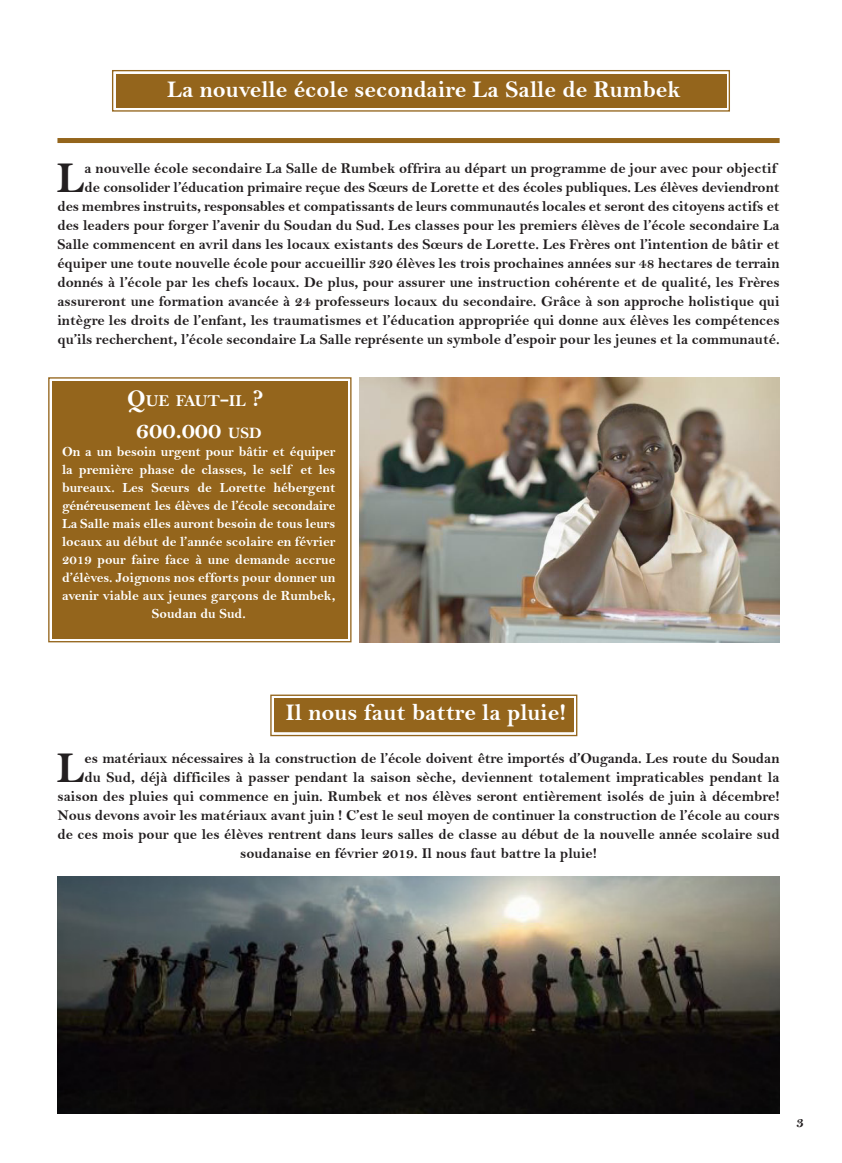
<style>
.page{position:relative;width:842px;height:1163px;background:#fff}
.page>*{position:absolute;margin:0;border:0;box-sizing:border-box;transform-origin:0 0}
.t1{font:44.4px "Bell MT Bold";color:#231f20}
.t2{font:25px "Bell MT Bold";color:#fff}
.t3{font:24px "Bell MT Bold";color:#fff}
.t4{font:16.8px "Bell MT Bold";color:#fff}
.t5{font:15px/19px "Bell MT Bold";color:#231f20;text-align:right}
.t6{font:14px/18px "Bell MT Bold";color:#fff;text-align:center}
.s1{font-size:24px}
.s2{font-size:16px}
</style>
<div class="page">
<svg style="left:112px;top:70px;width:618px;height:42px;background:#a57e41"></svg>
<div style="left:116px;top:74px;width:610px;height:34px;border:4px solid #94651c"></div>
<div style="left:48px;top:377px;width:304px;height:266px;background:#94651c"></div>
<div style="left:52px;top:381px;width:295px;height:257px;border:4px solid #94651c"></div>
<div style="left:57px;top:138px;width:723px;height:5px;background:#94651c"></div>
<img style="left:359px;top:377px;width:420px;height:265px">
<svg style="left:270px;top:694px;width:308px;height:42px;background:#a88146"></svg>
<div style="left:274px;top:698px;width:299px;height:34px;border:4px solid #94651c"></div>
<img style="left:57px;top:876px;width:722px;height:237px">
<p class="t3" style="left:167px;top:75px;width:515px">La nouvelle école secondaire La Salle de Rumbek</p>
<p class="t5" style="left:57px;top:159px;width:724px">a nouvelle école secondaire La Salle de Rumbek offrira au départ un programme de jour avec pour objectif<br>de consolider l’éducation primaire reçue des Sœurs de Lorette et des écoles publiques. Les élèves deviendront<br>des membres instruits, responsables et compatissants de leurs communautés locales et seront des citoyens actifs et des leaders pour forger l’avenir du Soudan du Sud. Les classes pour les premiers élèves de l’école secondaire La Salle commencent en avril dans les locaux existants des Sœurs de Lorette. Les Frères ont l’intention de bâtir et équiper une toute nouvelle école pour accueillir 320 élèves les trois prochaines années sur 48 hectares de terrain donnés à l’école par les chefs locaux. De plus, pour assurer une instruction cohérente et de qualité, les Frères assureront une formation avancée à 24 professeurs locaux du secondaire. Grâce à son approche holistique qui intègre les droits de l’enfant, les traumatismes et l’éducation appropriée qui donne aux élèves les compétences qu’ils recherchent, l’école secondaire La Salle représente un symbole d’espoir pour les jeunes et la communauté.</p>
<p class="t1" style="left:57px;top:151px;width:29px">L</p>
<p class="t4" style="left:127px;top:391px;width:138px"><span class="s1">Q</span>UE FAUT<span class="s1">-</span>IL <span class="s1">?</span></p>
<p class="t2" style="left:136px;top:415px;width:127px">600.000 <span class="s2">USD</span></p>
<p class="t6" style="left:62px;top:442px;width:275px">On a un besoin urgent pour bâtir et équiper la première phase de classes, le self et les bureaux. Les Sœurs de Lorette hébergent généreusement les élèves de l’école secondaire La Salle mais elles auront besoin de tous leurs locaux au début de l’année scolaire en février 2019 pour faire face à une demande accrue d’élèves. Joignons nos efforts pour donner un avenir viable aux jeunes garçons de Rumbek, Soudan du Sud.</p>
<p class="t3" style="left:286px;top:698px;width:282px">Il nous faut battre la pluie!</p>
<p class="t1" style="left:57px;top:741px;width:29px">L</p>
<p class="t5" style="left:85px;top:748px;width:696px">es matériaux nécessaires à la construction de l’école doivent être importés d’Ouganda. Les route du Soudan</p>
<p class="t5" style="left:85px;top:767px;width:696px">du Sud, déjà difficiles à passer pendant la saison sèche, deviennent totalement impraticables pendant la</p>
<p class="t5" style="left:57px;top:786px;width:724px">saison des pluies qui commence en juin. Rumbek et nos élèves seront entièrement isolés de juin à décembre!</p>
<p class="t5" style="left:57px;top:805px;width:724px">Nous devons avoir les matériaux avant juin ! C’est le seul moyen de continuer la construction de l’école au cours</p>
<p class="t5" style="left:57px;top:824px;width:724px">de ces mois pour que les élèves rentrent dans leurs salles de classe au début de la nouvelle année scolaire sud</p>
<p class="t5" style="left:240px;top:843px;width:358px">soudanaise en février 2019. Il nous faut battre la pluie!</p>
<p class="t5" style="left:796px;top:1112px;width:9px">3</p>
</div>
